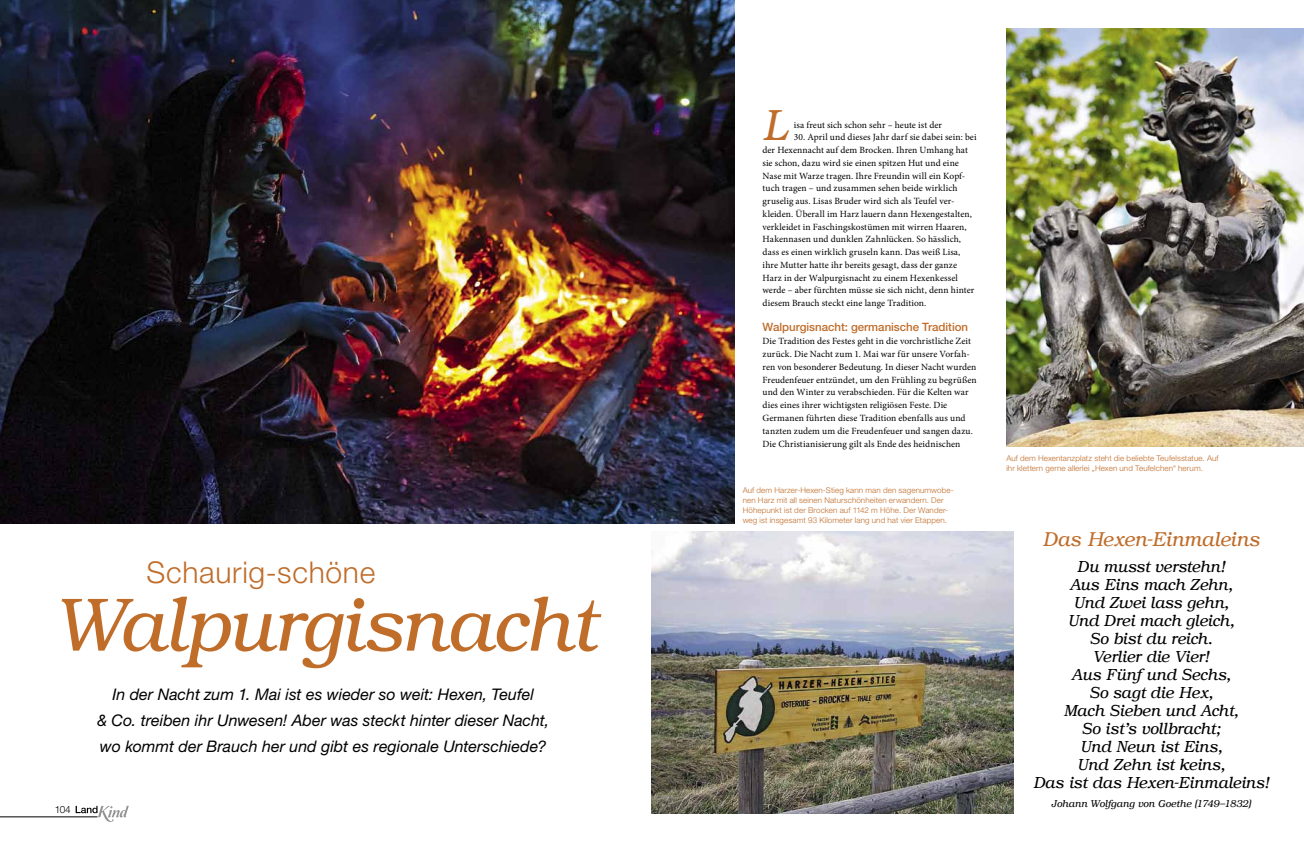
<style>
.page{position:relative;width:1304px;height:842px;background:#fff}
.page>*{position:absolute;margin:0;border:0;box-sizing:border-box;transform-origin:0 0}
.t1{font:italic 300 76px "Brussels";letter-spacing:-.025em;color:#c06d2a}
.t2{font:italic 300 43.5px "Brussels";color:#c06d2a}
.t3{font:300 30px "Helvetica Neue LT Std";letter-spacing:.025em;color:#c06d2a}
.t4{font:italic 300 20px "Brussels";letter-spacing:.005em;color:#c06d2a}
.t5{font:italic 300 16px/18px "Brussels";color:#000;text-align:center}
.t6{font:italic 16px/26px "Helvetica Neue LT Std";color:#000;text-align:center}
.t7{font:500 11.5px "Helvetica Neue LT Std";letter-spacing:-.005em;color:#c06d2a}
.t8{font:italic 300 10px "Brussels";color:#000}
.t9{font:300 10px "Helvetica Neue LT Std";color:#000}
.t10{font:9.5px/12.8px "Minion Pro";letter-spacing:.005em;color:#000}
.t11{font:300 8px/10px "Helvetica Neue LT Std";letter-spacing:.015em;color:#c06d2a}
</style>
<div class="page">
<hr style="left:0;top:816px;width:98px;height:1px;background:#000">
<svg style="left:76px;top:806px;width:53px;height:16px"></svg>
<img style="left:1006px;top:28px;width:298px;height:418px">
<img style="left:652px;top:531px;width:361px;height:283px">
<img style="left:0;top:0;width:734px;height:523px">
<h3 class="t3" style="left:146px;top:554px;width:230px">Schaurig-schöne</h3>
<h1 class="t1" style="left:53px;top:578px;width:544px">Walpurgisnacht</h1>
<p class="t9" style="left:55px;top:804px;width:18px">104</p>
<h3 class="t6" style="left:97px;top:681px;width:454px">In der Nacht zum 1. Mai ist es wieder so weit: Hexen, Teufel<br>&amp; Co. treiben ihr Unwesen! Aber was steckt hinter dieser Nacht, wo kommt der Brauch her und gibt es regionale Unterschiede?</h3>
<h2 class="t2" style="left:762px;top:99px;width:27px">L</h2>
<p class="t10" style="left:794px;top:118px;width:150px">isa freut sich schon sehr – heute ist der</p>
<p class="t10" style="left:763px;top:131px;width:216px;text-indent:31px">30. April und dieses Jahr darf sie dabei sein: bei der Hexennacht auf dem Brocken. Ihren Umhang hat sie schon, dazu wird sie einen spitzen Hut und eine Nase mit Warze tragen. Ihre Freundin will ein Kopf&shy;tuch tragen – und zusammen sehen beide wirklich gruselig aus. Lisas Bruder wird sich als Teufel ver&shy;kleiden. Überall im Harz lauern dann Hexengestalten, verkleidet in Faschingskostümen mit wirren Haaren, Hakennasen und dunklen Zahnlücken. So hässlich, dass es einen wirklich gruseln kann. Das weiß Lisa, ihre Mutter hatte ihr bereits gesagt, dass der ganze Harz in der Walpurgisnacht zu einem Hexenkessel werde – aber fürchten müsse sie sich nicht, denn hinter diesem Brauch steckt eine lange Tradition.</p>
<p class="t7" style="left:763px;top:320px;width:207px">Walpurgisnacht: germanische Tradition</p>
<p class="t10" style="left:763px;top:335px;width:216px">Die Tradition des Festes geht in die vorchristliche Zeit zurück. Die Nacht zum 1. Mai war für unsere Vorfah&shy;ren von besonderer Bedeutung. In dieser Nacht wurden Freudenfeuer entzündet, um den Frühling zu begrüßen und den Winter zu verabschieden. Für die Kelten war dies eines ihrer wichtigsten religiösen Feste. Die Germanen führten diese Tradition ebenfalls aus und tanzten zudem um die Freudenfeuer und sangen dazu.<br>Die Christianisierung gilt als Ende des heidnischen</p>
<p class="t11" style="left:743px;top:485px;width:212px">Auf dem Harzer-Hexen-Stieg kann man den sagenumwobe&shy;nen Harz mit all seinen Naturschönheiten erwandern. Der Höhepunkt ist der Brocken auf 1142 m Höhe. Der Wander&shy;weg ist insgesamt 93 Kilometer lang und hat vier Etappen.</p>
<p class="t11" style="left:1006px;top:453px;width:214px">Auf dem Hexentanzplatz steht die beliebte Teufelsstatue. Auf ihr klettern gerne allerlei „Hexen und Teufelchen“ herum.</p>
<h3 class="t4" style="left:1043px;top:526px;width:219px">Das Hexen-Einmaleins</h3>
<p class="t5" style="left:1033px;top:557px;width:238px">Du musst verstehn!<br>Aus Eins mach Zehn,<br>Und Zwei lass gehn,<br>Und Drei mach gleich,<br>So bist du reich.<br>Verlier die Vier!<br>Aus Fünf und Sechs,<br>So sagt die Hex,<br>Mach Sieben und Acht,<br>So ist’s vollbracht;<br>Und Neun ist Eins,<br>Und Zehn ist keins,<br>Das ist das Hexen-Einmaleins!</p>
<p class="t8" style="left:1051px;top:797px;width:201px">Johann Wolfgang von Goethe (1749–1832)</p>
</div>
